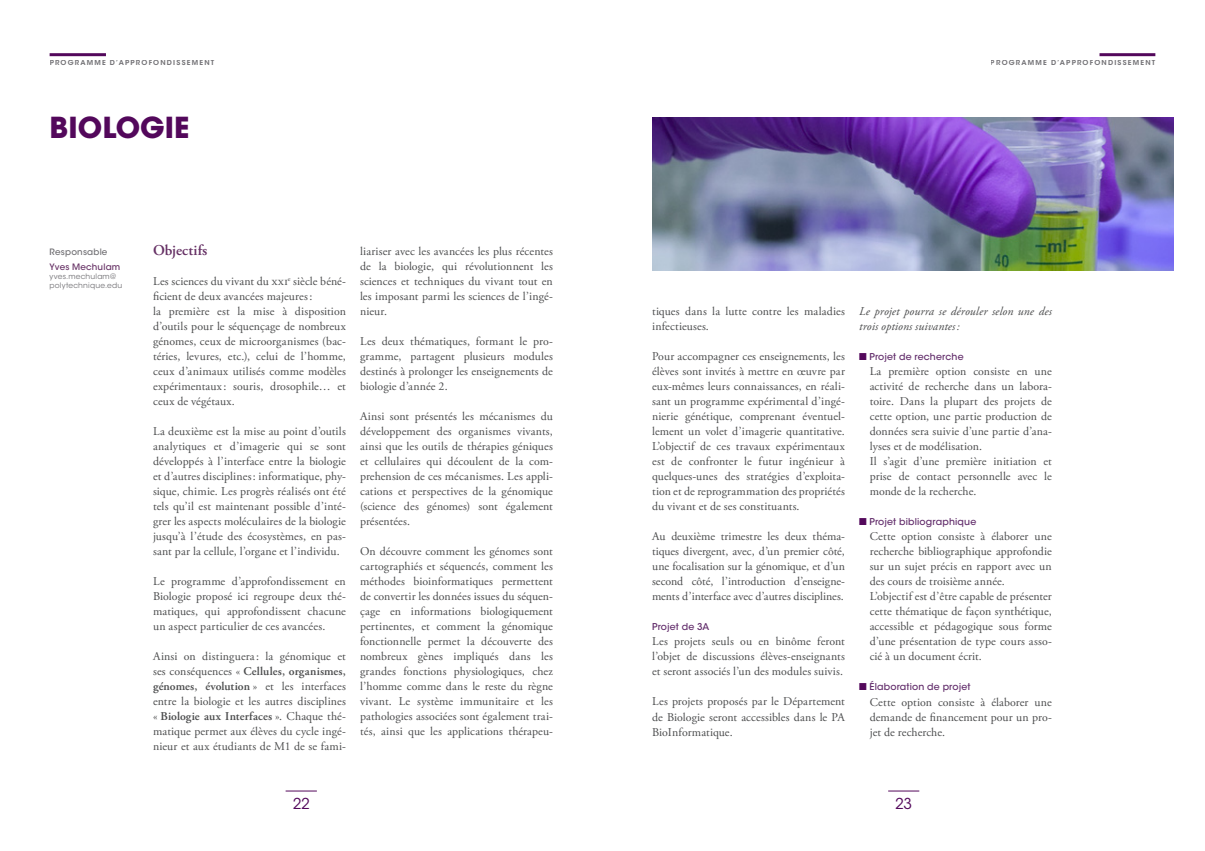
<style>
.page{position:relative;width:1205px;height:851px;background:#fff}
.page>*{position:absolute;margin:0;border:0;box-sizing:border-box;transform-origin:0 0}
.t1{font:700 28.75px "ITC Avant Garde Std";color:#53085b}
.t2{font:600 15px "Adobe Garamond Pro";letter-spacing:.005em;color:#663165}
.t3{font:15px "ITC Avant Garde Std";color:#53085b}
.t4{font:11.88px/15px "Adobe Garamond Pro";letter-spacing:.01em;color:#4b4c4d;text-align:justify}
.t5{font:italic 11.88px/15px "Adobe Garamond Pro";letter-spacing:.01em;color:#4b4c4d}
.t6{font:500 9.38px "ITC Avant Garde Std";letter-spacing:.02em;color:#622d6b}
.t7{font:500 8.75px "ITC Avant Garde Std";letter-spacing:.02em;color:#663165}
.t8{font:500 8.75px "ITC Avant Garde Std";letter-spacing:.02em;color:#717074}
.t9{font:7.5px/9px "ITC Avant Garde Std";letter-spacing:.025em;color:#717074}
.t10{font:600 7px "ITC Avant Garde Std";letter-spacing:.17em;color:#717074}
.s1{font-weight:600}
.s2{color:#53085b}
</style>
<div class="page">
<hr style="left:50px;top:53px;width:56px;height:3px;background:#53085b">
<hr style="left:1099px;top:53px;width:56px;height:3px;background:#53085b">
<hr style="left:888px;top:790px;width:31px;height:1px;background:#53085b">
<hr style="left:286px;top:790px;width:31px;height:1px;background:#53085b">
<img style="left:652px;top:117px;width:521px;height:153px">
<p class="t10" style="left:50px;top:58px;width:166px">PROGRAMME D’APPROFONDISSEMENT</p>
<p class="t10" style="left:990px;top:58px;width:166px">PROGRAMME D’APPROFONDISSEMENT</p>
<h1 class="t1" style="left:50px;top:109px;width:141px">BIOLOGIE</h1>
<p class="t8" style="left:50px;top:246px;width:59px">Responsable</p>
<p class="t7" style="left:50px;top:261px;width:72px">Yves Mechulam</p>
<p class="t9" style="left:50px;top:272px;width:74px">yves.mechulam@ polytechnique.edu</p>
<p class="t2" style="left:153px;top:242px;width:56px">Objectifs</p>
<p class="t4" style="left:153px;top:274px;width:194px;text-align:left">Les sciences du vivant du xxi<sup>e</sup> siècle béné&shy;ficient de deux avancées majeures:<br>la première est la mise à disposition d’outils pour le séquençage de nombreux génomes, ceux de microorganismes (bac&shy;téries, levures, etc.), celui de l’homme, ceux d’animaux utilisés comme modèles expérimentaux : souris, drosophile… et ceux de végétaux.</p>
<p class="t4" style="left:153px;top:424px;width:194px">La deuxième est la mise au point d’outils analytiques et d’imagerie qui se sont développés à l’interface entre la biologie et d’autres disciplines: informatique, phy&shy;sique, chimie. Les progrès réalisés ont été tels qu’il est maintenant possible d’inté&shy;grer les aspects moléculaires de la biologie jusqu’à l’étude des écosystèmes, en pas&shy;sant par la cellule, l’organe et l’individu.</p>
<p class="t4" style="left:153px;top:574px;width:194px">Le programme d’approfondissement en Biologie proposé ici regroupe deux thé&shy;matiques, qui approfondissent chacune un aspect particulier de ces avancées.</p>
<p class="t4" style="left:153px;top:649px;width:194px">Ainsi on distinguera : la génomique et ses conséquences « <span class="s1">Cellules, organismes, génomes, évolution</span> » et les interfaces entre la biologie et les autres disciplines « <span class="s1">Biologie aux Interfaces</span> ». Chaque thé&shy;matique permet aux élèves du cycle ingé&shy;nieur et aux étudiants de M1 de se fami-</p>
<p class="t4" style="left:360px;top:244px;width:194px">liariser avec les avancées les plus récentes de la biologie, qui révolutionnent les sciences et techniques du vivant tout en les imposant parmi les sciences de l’ingé&shy;nieur.</p>
<p class="t4" style="left:360px;top:334px;width:194px">Les deux thématiques, formant le pro&shy;gramme, partagent plusieurs modules destinés à prolonger les enseignements de biologie d’année 2.</p>
<p class="t4" style="left:360px;top:409px;width:194px">Ainsi sont présentés les mécanismes du développement des organismes vivants, ainsi que les outils de thérapies géniques et cellulaires qui découlent de la com&shy;prehension de ces mécanismes. Les appli&shy;cations et perspectives de la génomique (science des génomes) sont également présentées.</p>
<p class="t4" style="left:360px;top:544px;width:194px">On découvre comment les génomes sont cartographiés et séquencés, comment les méthodes bioinformatiques permettent de convertir les données issues du séquen&shy;çage en informations biologiquement pertinentes, et comment la génomique fonctionnelle permet la découverte des nombreux gènes impliqués dans les grandes fonctions physiologiques, chez l’homme comme dans le reste du règne vivant. Le système immunitaire et les pathologies associées sont également trai&shy;tés, ainsi que les applications thérapeu-</p>
<p class="t4" style="left:652px;top:304px;width:194px">tiques dans la lutte contre les maladies infectieuses.</p>
<p class="t4" style="left:652px;top:349px;width:194px">Pour accompagner ces enseignements, les élèves sont invités à mettre en œuvre par eux-mêmes leurs connaissances, en réali&shy;sant un programme expérimental d’ingé&shy;nierie génétique, comprenant éventuel&shy;lement un volet d’imagerie quantitative.<br>L’objectif de ces travaux expérimentaux est de confronter le futur ingénieur à quelques-unes des stratégies d’exploita&shy;tion et de reprogrammation des propriétés du vivant et de ses constituants.</p>
<p class="t4" style="left:652px;top:529px;width:194px">Au deuxième trimestre les deux théma&shy;tiques divergent, avec, d’un premier côté, une focalisation sur la génomique, et d’un second côté, l’introduction d’enseigne&shy;ments d’interface avec d’autres disciplines.</p>
<p class="t6" style="left:652px;top:621px;width:59px">Projet de 3A</p>
<p class="t4" style="left:652px;top:634px;width:194px">Les projets seuls ou en binôme feront l’objet de discussions élèves-enseignants et seront associés l’un des modules suivis.</p>
<p class="t4" style="left:652px;top:694px;width:194px">Les projets proposés par le Département de Biologie seront accessibles dans le PA BioInformatique.</p>
<p class="t5" style="left:859px;top:304px;width:194px">Le projet pourra se dérouler selon une des trois options suivantes:</p>
<p class="t6" style="left:859px;top:351px;width:106px"><span class="s2">■</span> Projet de recherche</p>
<p class="t4" style="left:870px;top:364px;width:184px;text-align:left">La première option consiste en une activité de recherche dans un labora&shy;toire. Dans la plupart des projets de cette option, une partie production de données sera suivie d’une partie d’ana&shy;lyses et de modélisation.<br>Il s’agit d’une première initiation et prise de contact personnelle avec le monde de la recherche.</p>
<p class="t6" style="left:859px;top:516px;width:119px"><span class="s2">■</span> Projet bibliographique</p>
<p class="t4" style="left:870px;top:529px;width:184px;text-align:left">Cette option consiste à élaborer une recherche bibliographique approfondie sur un sujet précis en rapport avec un des cours de troisième année.<br>L’objectif est d’être capable de présenter cette thématique de façon synthétique, accessible et pédagogique sous forme d’une présentation de type cours asso&shy;cié à un document écrit.</p>
<p class="t6" style="left:859px;top:681px;width:113px"><span class="s2">■</span> Élaboration de projet</p>
<p class="t4" style="left:870px;top:694px;width:184px">Cette option consiste à élaborer une demande de financement pour un pro&shy;jet de recherche.</p>
<p class="t3" style="left:293px;top:794px;width:19px">22</p>
<p class="t3" style="left:895px;top:794px;width:18px">23</p>
</div>
